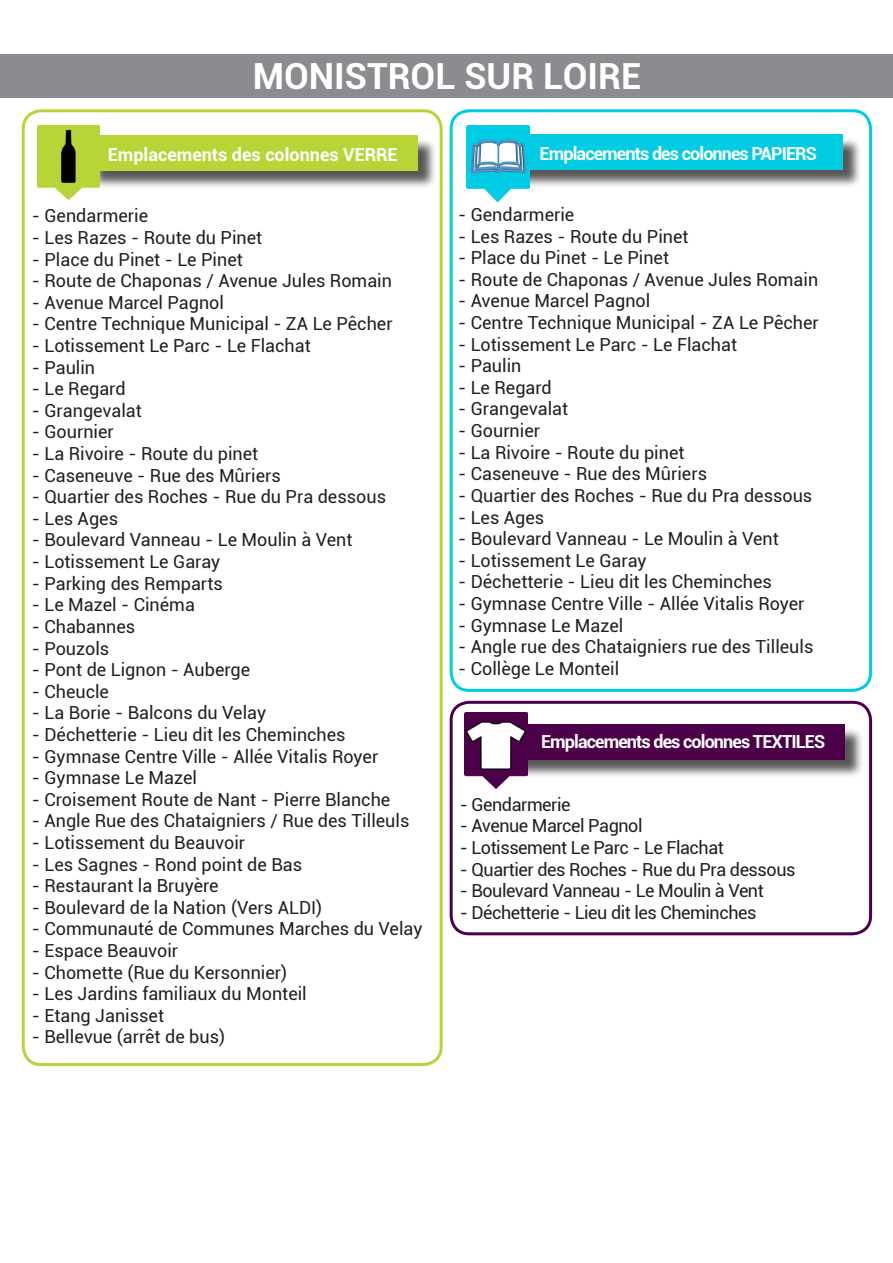
<style>
.page{position:relative;width:893px;height:1263px;background:#fff}
.page>*{position:absolute;margin:0;border:0;box-sizing:border-box;transform-origin:0 0}
.t1{font:700 36px "Roboto";color:#fff}
.t2{font:18px "Roboto";color:#231f20}
.t3{font:18px "Roboto";letter-spacing:-.025em;color:#231f20}
.t4{font:700 18px "Roboto";letter-spacing:-.05em;color:#fff}
.t5{font:700 18px "Roboto";color:#fff}
</style>
<div class="page">
<div style="left:22px;top:109px;width:421px;height:957px;border:3px solid #b7d537;border-radius:18px"></div>
<div style="left:516px;top:137px;width:346px;height:51px;background:#231f20;opacity:.75"></div>
<div style="left:513px;top:135px;width:330px;height:35px;background:#00cce4"></div>
<div style="left:90px;top:138px;width:347px;height:51px;background:#231f20;opacity:.75"></div>
<div style="left:88px;top:136px;width:330px;height:35px;background:#b7d537"></div>
<div style="left:502px;top:727px;width:361px;height:51px;background:#231f20;opacity:.75"></div>
<div style="left:499px;top:724px;width:346px;height:35px;background:#4c004a"></div>
<div style="left:450px;top:701px;width:422px;height:234px;border:3px solid #4c004a;border-radius:18px"></div>
<div style="left:450px;top:109px;width:422px;height:583px;border:3px solid #00cce4;border-radius:18px"></div>
<img style="left:464px;top:713px;width:63px;height:76px">
<img style="left:38px;top:125px;width:61px;height:75px">
<img style="left:467px;top:125px;width:63px;height:77px">
<div style="left:0;top:54px;width:893px;height:43px;background:#8a8c8f"></div>
<p class="t1" style="left:253px;top:51px;width:390px">MONISTROL SUR LOIRE</p>
<p class="t5" style="left:108px;top:142px;width:291px">Emplacements des colonnes VERRE</p>
<p class="t2" style="left:32px;top:203px;width:118px">- Gendarmerie</p>
<p class="t2" style="left:32px;top:225px;width:232px">- Les Razes - Route du Pinet</p>
<p class="t2" style="left:32px;top:247px;width:212px">- Place du Pinet - Le Pinet</p>
<p class="t2" style="left:32px;top:268px;width:362px">- Route de Chaponas / Avenue Jules Romain</p>
<p class="t2" style="left:32px;top:290px;width:194px">- Avenue Marcel Pagnol</p>
<p class="t2" style="left:32px;top:311px;width:362px">- Centre Technique Municipal - ZA Le Pêcher</p>
<p class="t2" style="left:32px;top:333px;width:280px">- Lotissement Le Parc - Le Flachat</p>
<p class="t2" style="left:32px;top:355px;width:65px">- Paulin</p>
<p class="t2" style="left:32px;top:376px;width:95px">- Le Regard</p>
<p class="t2" style="left:32px;top:398px;width:112px">- Grangevalat</p>
<p class="t2" style="left:32px;top:419px;width:84px">- Gournier</p>
<p class="t2" style="left:32px;top:441px;width:228px">- La Rivoire - Route du pinet</p>
<p class="t2" style="left:32px;top:463px;width:250px">- Caseneuve - Rue des Mûriers</p>
<p class="t2" style="left:32px;top:484px;width:356px">- Quartier des Roches - Rue du Pra dessous</p>
<p class="t2" style="left:32px;top:506px;width:88px">- Les Ages</p>
<p class="t2" style="left:32px;top:527px;width:322px">- Boulevard Vanneau - Le Moulin à Vent</p>
<p class="t2" style="left:32px;top:549px;width:190px">- Lotissement Le Garay</p>
<p class="t2" style="left:32px;top:571px;width:193px">- Parking des Remparts</p>
<p class="t2" style="left:32px;top:592px;width:165px">- Le Mazel - Cinéma</p>
<p class="t2" style="left:32px;top:614px;width:105px">- Chabannes</p>
<p class="t2" style="left:32px;top:635px;width:79px">- Pouzols</p>
<p class="t2" style="left:32px;top:657px;width:220px">- Pont de Lignon - Auberge</p>
<p class="t2" style="left:32px;top:679px;width:79px">- Cheucle</p>
<p class="t2" style="left:32px;top:700px;width:236px">- La Borie - Balcons du Velay</p>
<p class="t2" style="left:32px;top:722px;width:315px">- Déchetterie - Lieu dit les Cheminches</p>
<p class="t2" style="left:32px;top:743px;width:348px">- Gymnase Centre Ville - Allée Vitalis Royer</p>
<p class="t2" style="left:32px;top:765px;width:167px">- Gymnase Le Mazel</p>
<p class="t2" style="left:32px;top:787px;width:360px">- Croisement Route de Nant - Pierre Blanche</p>
<p class="t2" style="left:32px;top:808px;width:379px">- Angle Rue des Chataigniers / Rue des Tilleuls</p>
<p class="t2" style="left:32px;top:830px;width:215px">- Lotissement du Beauvoir</p>
<p class="t2" style="left:32px;top:851px;width:272px">- Les Sagnes - Rond point de Bas</p>
<p class="t2" style="left:32px;top:873px;width:188px">- Restaurant la Bruyère</p>
<p class="t2" style="left:32px;top:895px;width:292px">- Boulevard de la Nation (Vers ALDI)</p>
<p class="t2" style="left:32px;top:916px;width:392px">- Communauté de Communes Marches du Velay</p>
<p class="t2" style="left:32px;top:938px;width:148px">- Espace Beauvoir</p>
<p class="t2" style="left:32px;top:959px;width:257px">- Chomette (Rue du Kersonnier)</p>
<p class="t2" style="left:32px;top:981px;width:276px">- Les Jardins familiaux du Monteil</p>
<p class="t2" style="left:32px;top:1003px;width:134px">- Etang Janisset</p>
<p class="t2" style="left:32px;top:1024px;width:195px">- Bellevue (arrêt de bus)</p>
<p class="t4" style="left:540px;top:141px;width:279px">Emplacements des colonnes PAPIERS</p>
<p class="t2" style="left:458px;top:202px;width:118px">- Gendarmerie</p>
<p class="t2" style="left:458px;top:224px;width:232px">- Les Razes - Route du Pinet</p>
<p class="t2" style="left:458px;top:245px;width:212px">- Place du Pinet - Le Pinet</p>
<p class="t2" style="left:458px;top:267px;width:362px">- Route de Chaponas / Avenue Jules Romain</p>
<p class="t2" style="left:458px;top:288px;width:194px">- Avenue Marcel Pagnol</p>
<p class="t2" style="left:458px;top:310px;width:362px">- Centre Technique Municipal - ZA Le Pêcher</p>
<p class="t2" style="left:458px;top:332px;width:280px">- Lotissement Le Parc - Le Flachat</p>
<p class="t2" style="left:458px;top:353px;width:65px">- Paulin</p>
<p class="t2" style="left:458px;top:375px;width:95px">- Le Regard</p>
<p class="t2" style="left:458px;top:396px;width:112px">- Grangevalat</p>
<p class="t2" style="left:458px;top:418px;width:84px">- Gournier</p>
<p class="t2" style="left:458px;top:440px;width:228px">- La Rivoire - Route du pinet</p>
<p class="t2" style="left:458px;top:461px;width:250px">- Caseneuve - Rue des Mûriers</p>
<p class="t2" style="left:458px;top:483px;width:356px">- Quartier des Roches - Rue du Pra dessous</p>
<p class="t2" style="left:458px;top:504px;width:88px">- Les Ages</p>
<p class="t2" style="left:458px;top:526px;width:322px">- Boulevard Vanneau - Le Moulin à Vent</p>
<p class="t2" style="left:458px;top:548px;width:190px">- Lotissement Le Garay</p>
<p class="t2" style="left:458px;top:569px;width:315px">- Déchetterie - Lieu dit les Cheminches</p>
<p class="t2" style="left:458px;top:591px;width:348px">- Gymnase Centre Ville - Allée Vitalis Royer</p>
<p class="t2" style="left:458px;top:612px;width:167px">- Gymnase Le Mazel</p>
<p class="t2" style="left:458px;top:634px;width:357px">- Angle rue des Chataigniers rue des Tilleuls</p>
<p class="t2" style="left:458px;top:656px;width:163px">- Collège Le Monteil</p>
<p class="t4" style="left:541px;top:728px;width:286px">Emplacements des colonnes TEXTILES</p>
<p class="t3" style="left:460px;top:792px;width:112px">- Gendarmerie</p>
<p class="t3" style="left:460px;top:813px;width:184px">- Avenue Marcel Pagnol</p>
<p class="t3" style="left:460px;top:835px;width:266px">- Lotissement Le Parc - Le Flachat</p>
<p class="t3" style="left:460px;top:857px;width:337px">- Quartier des Roches - Rue du Pra dessous</p>
<p class="t3" style="left:460px;top:878px;width:306px">- Boulevard Vanneau - Le Moulin à Vent</p>
<p class="t3" style="left:460px;top:900px;width:298px">- Déchetterie - Lieu dit les Cheminches</p>
</div>
